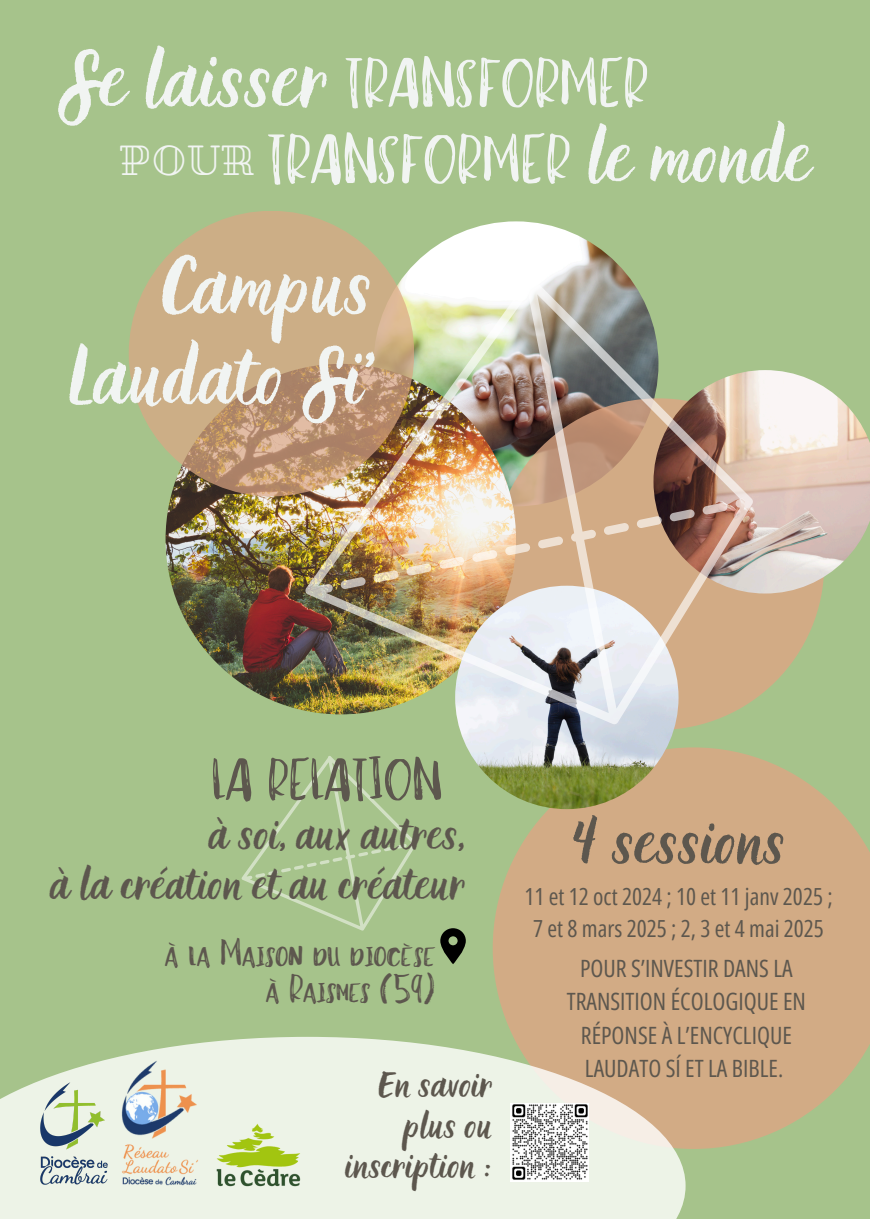
<style>
.page{position:relative;width:870px;height:1219px;background:#a6c38b}
.page>*{position:absolute;margin:0;border:0;box-sizing:border-box;transform-origin:0 0}
.t1{font:64.9px/90.3px "Holla";color:#f1f4f2;text-align:right}
.t2{font:64.7px "Happy Girl";color:#f1f4f2}
.t3{font:64px "Holla";color:#f1f4f2}
.t4{font:61.4px "Holla";color:#f1f4f2}
.t5{font:55px "Happy Girl";color:#5d574e}
.t6{font:51.4px "Holla";color:#5d574e}
.t7{font:40.7px "Pirou";color:#f1f4f2}
.t8{font:37px/36.1px "Happy Girl";color:#5d574e;text-align:right}
.t9{font:36.1px "Holla";color:#5d574e}
.t10{font:29.3px/40.5px "Holla";color:#5d574e;text-align:right}
.t11{font:23.8px/33px "Open Sans Condensed";color:#5d574e;text-align:center}
.t12{font:23.5px/32.2px "Open Sans Condensed";color:#5d574e;text-align:center}
</style>
<div class="page">
<img style="left:374px;top:221px;width:284px;height:285px;border-radius:50%">
<div style="left:493px;top:398px;width:331px;height:332px;background:#d2ab85;border-radius:50%"></div>
<img style="left:166px;top:364px;width:350px;height:350px;border-radius:50%">
<svg style="left:493px;top:747px;width:377px;height:402px;background:#ccad85"></svg>
<img style="left:455px;top:586px;width:224px;height:223px;border-radius:50%">
<img style="left:753px;top:370px;width:117px;height:223px">
<img style="left:306px;top:277px;width:447px;height:447px">
<svg style="left:129px;top:211px;width:285px;height:285px;background:#c6a47f"></svg>
<svg style="left:242px;top:756px;width:175px;height:174px"></svg>
<svg style="left:440px;top:928px;width:26px;height:36px"></svg>
<svg style="left:0;top:1037px;width:686px;height:182px;background:#e4e6d3"></svg>
<img style="left:511px;top:1103px;width:78px;height:78px">
<img style="left:23px;top:1066px;width:80px;height:134px">
<img style="left:103px;top:1041px;width:111px;height:162px">
<img style="left:210px;top:1107px;width:96px;height:96px">
<p class="t3" style="left:58px;top:43px;width:272px">Se laisser</p>
<p class="t2" style="left:344px;top:42px;width:305px">TRANSFORMER</p>
<p class="t7" style="left:119px;top:136px;width:138px">POUR</p>
<p class="t2" style="left:267px;top:118px;width:305px">TRANSFORMER</p>
<p class="t4" style="left:588px;top:121px;width:225px">le monde</p>
<p class="t1" style="left:69px;top:242px;width:306px">Campus<br>Laudato Si’</p>
<p class="t5" style="left:211px;top:745px;width:233px">LA RELATION</p>
<p class="t9" style="left:209px;top:814px;width:258px">à soi, aux autres,</p>
<p class="t9" style="left:50px;top:864px;width:417px">à la création et au créateur</p>
<p class="t8" style="left:165px;top:934px;width:271px">à la Maison du diocèse à Raismes (59)</p>
<p class="t10" style="left:346px;top:1065px;width:149px">En savoir plus ou inscription :</p>
<h6 class="t6" style="left:571px;top:812px;width:217px">4 sessions</h6>
<p class="t12" style="left:524px;top:880px;width:310px">11 et 12 oct 2024 ; 10 et 11 janv 2025 ;<br>7 et 8 mars 2025 ; 2, 3 et 4 mai 2025</p>
<h2 class="t11" style="left:567px;top:952px;width:241px">POUR S’INVESTIR DANS LA<br>TRANSITION ÉCOLOGIQUE EN<br>RÉPONSE À L’ENCYCLIQUE<br>LAUDATO SÍ ET LA BIBLE.</h2>
</div>
